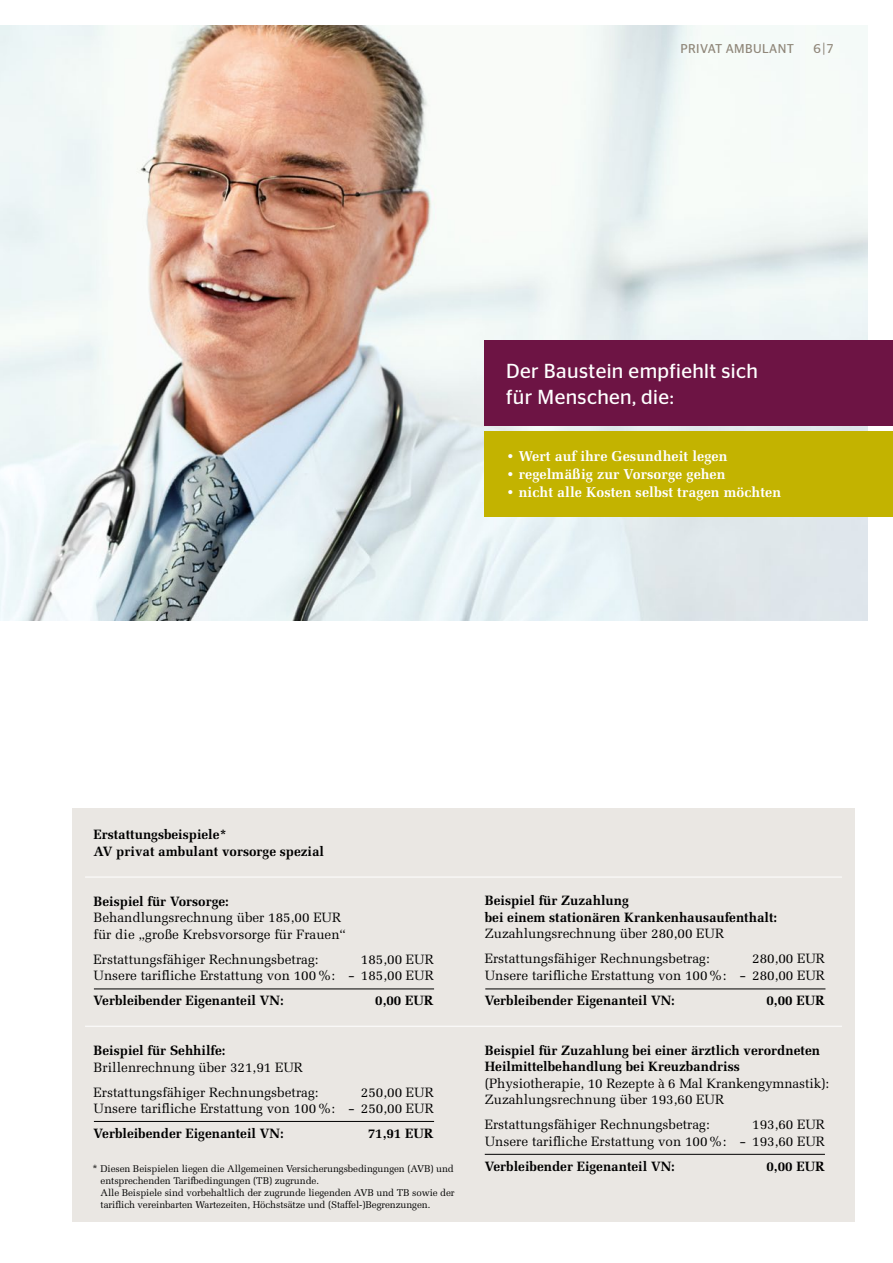
<style>
.page{position:relative;width:893px;height:1263px;background:#fff}
.page>*{position:absolute;margin:0;border:0;box-sizing:border-box;transform-origin:0 0}
.t1{font:20.25px/26.2px "Stag Sans";letter-spacing:.02em;color:#fff}
.t2{font:700 14.25px "Melior LT Std";letter-spacing:.005em;color:#fff}
.t3{font:13.5px/16.5px "Melior LT Std";color:#000}
.t4{font:700 13.5px/16.5px "Melior LT Std";color:#000}
.t5{font:12.75px "Stag Sans";letter-spacing:.03em;color:#90877a}
.t6{font:9.75px/12px "Melior LT Std";letter-spacing:-.01em;color:#000}
.s1{font-size:15.3px}
.s2{font-size:10.5px}
</style>
<div class="page">
<img style="left:0;top:26px;width:867px;height:595px">
<div style="left:72px;top:808px;width:783px;height:413px;background:#eae7e3"></div>
<hr style="left:94px;top:989px;width:340px;height:1px;background:#000">
<hr style="left:94px;top:1121px;width:340px;height:1px;background:#000">
<hr style="left:485px;top:989px;width:340px;height:1px;background:#000">
<hr style="left:485px;top:1154px;width:340px;height:1px;background:#000">
<hr style="left:85px;top:877px;width:757px;height:1px;background:#fff">
<hr style="left:85px;top:1026px;width:757px;height:1px;background:#fff">
<div style="left:485px;top:340px;width:408px;height:85px;background:#6d1444"></div>
<div style="left:485px;top:432px;width:408px;height:85px;background:#c3b300"></div>
<p class="t5" style="left:680px;top:41px;width:115px">PRIVAT AMBULANT</p>
<p class="t5" style="left:813px;top:41px;width:22px">6<span class="s1">|</span>7</p>
<h1 class="t1" style="left:506px;top:357px;width:253px">Der Baustein empfiehlt sich für Menschen, die:</h1>
<p class="t2" style="left:506px;top:448px;width:223px">• Wert auf ihre Gesundheit legen</p>
<p class="t2" style="left:506px;top:466px;width:221px">• regelmäßig zur Vorsorge gehen</p>
<p class="t2" style="left:506px;top:484px;width:277px">• nicht alle Kosten selbst tragen möchten</p>
<p class="t4" style="left:94px;top:826px;width:232px">Erstattungsbeispiele*<br>AV privat ambulant vorsorge spezial</p>
<p class="t4" style="left:94px;top:893px;width:137px">Beispiel für Vorsorge:</p>
<p class="t3" style="left:94px;top:909px;width:254px">Behandlungsrechnung über 185,00 EUR für die „große Krebsvorsorge für Frauen“</p>
<p class="t3" style="left:94px;top:951px;width:226px">Erstattungsfähiger Rechnungsbetrag:</p>
<p class="t3" style="left:94px;top:951px;width:342px;text-align:right">185,00 EUR<br>Unsere tarifliche Erstattung von 100%: - 185,00 EUR</p>
<p class="t4" style="left:94px;top:992px;width:192px">Verbleibender Eigenanteil VN:</p>
<p class="t4" style="left:375px;top:992px;width:60px">0,00 EUR</p>
<p class="t4" style="left:94px;top:1042px;width:133px">Beispiel für Sehhilfe:</p>
<p class="t3" style="left:94px;top:1055px;width:226px;line-height:25px">Brillenrechnung über 321,91 EUR<br>Erstattungsfähiger Rechnungsbetrag:</p>
<p class="t3" style="left:94px;top:1084px;width:342px;text-align:right">250,00 EUR<br>Unsere tarifliche Erstattung von 100%: - 250,00 EUR</p>
<p class="t4" style="left:94px;top:1125px;width:192px">Verbleibender Eigenanteil VN:</p>
<p class="t4" style="left:368px;top:1125px;width:68px">71,91 EUR</p>
<p class="t6" style="left:101px;top:1162px;width:356px;text-indent:-8px"><span class="s2">*</span> Diesen Beispielen liegen die Allgemeinen Versicherungsbedingungen (AVB) und entsprechenden Tarifbedingungen (TB) zugrunde.<br>Alle Beispiele sind vorbehaltlich der zugrunde liegenden AVB und TB sowie der tariflich vereinbarten Wartezeiten, Höchstsätze und (Staffel-)Begrenzungen.</p>
<p class="t4" style="left:485px;top:892px;width:294px">Beispiel für Zuzahlung<br>bei einem stationären Krankenhausaufenthalt:</p>
<p class="t3" style="left:485px;top:921px;width:241px;line-height:25px">Zuzahlungsrechnung über 280,00 EUR<br>Erstattungsfähiger Rechnungsbetrag:</p>
<p class="t3" style="left:485px;top:950px;width:342px;text-align:right">280,00 EUR<br>Unsere tarifliche Erstattung von 100%: - 280,00 EUR</p>
<p class="t4" style="left:485px;top:992px;width:192px">Verbleibender Eigenanteil VN:</p>
<p class="t4" style="left:766px;top:992px;width:60px">0,00 EUR</p>
<p class="t4" style="left:485px;top:1042px;width:337px">Beispiel für Zuzahlung bei einer ärztlich verordneten<br>Heilmittelbehandlung bei Kreuzbandriss</p>
<p class="t3" style="left:485px;top:1075px;width:346px">(Physiotherapie, 10 Rezepte à 6 Mal Krankengymnastik):<br>Zuzahlungsrechnung über 193,60 EUR</p>
<p class="t3" style="left:485px;top:1116px;width:226px">Erstattungsfähiger Rechnungsbetrag:</p>
<p class="t3" style="left:485px;top:1116px;width:342px;text-align:right">193,60 EUR<br>Unsere tarifliche Erstattung von 100%: - 193,60 EUR</p>
<p class="t4" style="left:485px;top:1158px;width:192px">Verbleibender Eigenanteil VN:</p>
<p class="t4" style="left:766px;top:1158px;width:60px">0,00 EUR</p>
</div>
